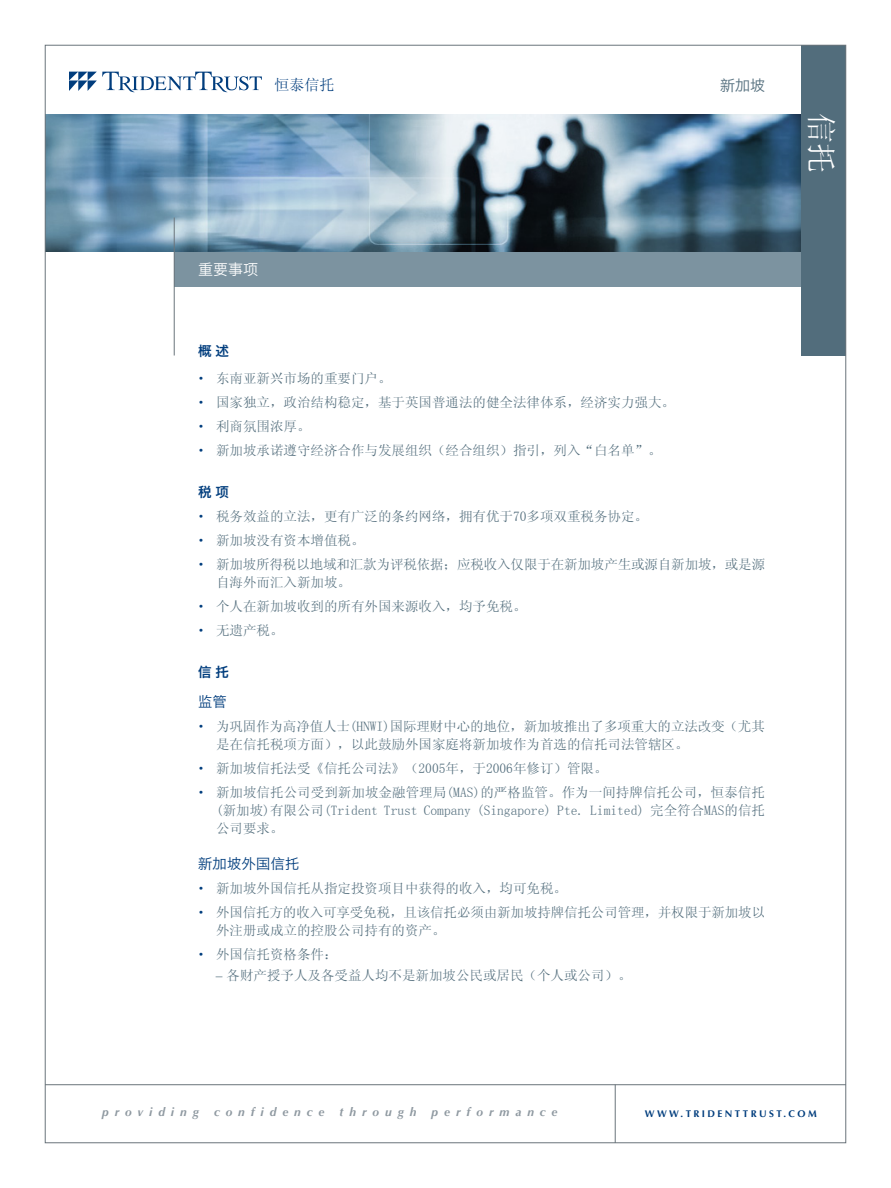
<style>
.page{position:relative;width:891px;height:1188px;background:#fff}
.page>*{position:absolute;margin:0;border:0;box-sizing:border-box;transform-origin:0 0}
.t1{font:30px "Sim Sun";color:#fff}
.t2{font:15px "Sim Sun";color:#013d7d}
.t3{font:15px "Hiragino Sans GB W3";color:#fff}
.t4{font:15px "Hiragino Sans GB W3";color:#526d7c}
.Head_2-C{font:14.25px "Hiragino Sans GB W3";letter-spacing:.02em;color:#013d7d}
.Bullet-2-C{font:13.5px/18px "Sim Sun";color:#526d7c}
.Head_1-C{font:13.5px "Hiragino Sans GB W6";color:#013d7d}
.t5{font:italic 700 12px "Optima LT Std";letter-spacing:.49em;color:#8f99a1}
.t6{font:700 9.75px "Optima LT Std";letter-spacing:.25em;color:#013d7d}
.s1{font-size:12px;color:#013d7d}
.s2{font-family:"Optima LT Std"}
</style>
<div class="page">
<div style="left:174px;top:251px;width:630px;height:36px;background:#7c93a0"></div>
<img style="left:47px;top:114px;width:754px;height:137px">
<div style="left:801px;top:45px;width:45px;height:311px;background:#526d7c"></div>
<hr style="left:45px;top:1084px;width:801px;height:1px;background:#6a747b">
<hr style="left:615px;top:1084px;width:1px;height:59px;background:#6a747b">
<hr style="left:174px;top:218px;width:1px;height:138px;background:#6a747b">
<svg style="left:69px;top:72px;width:193px;height:20px"></svg>
<p class="t2" style="left:275px;top:77px;width:61px">恒泰信托</p>
<p class="t3" style="left:198px;top:261px;width:61px">重要事项</p>
<p class="t4" style="left:720px;top:76px;width:46px">新加坡</p>
<p class="Head_1-C" style="left:198px;top:342px;width:33px">概述</p>
<p class="Bullet-2-C" style="left:198px;top:369px;width:195px"><span class="s1">•</span> 东南亚新兴市场的重要门户。</p>
<p class="Bullet-2-C" style="left:198px;top:393px;width:478px"><span class="s1">•</span> 国家独立，政治结构稳定，基于英国普通法的健全法律体系，经济实力强大。</p>
<p class="Bullet-2-C" style="left:198px;top:417px;width:114px"><span class="s1">•</span> 利商氛围浓厚。</p>
<p class="Bullet-2-C" style="left:198px;top:441px;width:465px"><span class="s1">•</span> 新加坡承诺遵守经济合作与发展组织（经合组织）指引，列入“白名单”。</p>
<p class="Head_1-C" style="left:198px;top:483px;width:33px">税项</p>
<p class="Bullet-2-C" style="left:198px;top:507px;width:451px"><span class="s1">•</span> 税务效益的立法，更有广泛的条约网络，拥有优于70多项双重税务协定。</p>
<p class="Bullet-2-C" style="left:198px;top:531px;width:168px"><span class="s1">•</span> 新加坡没有资本增值税。</p>
<p class="Bullet-2-C" style="left:216px;top:555px;width:551px;text-indent:-18px"><span class="s1">•</span> 新加坡所得税以地域和汇款为评税依据；应税收入仅限于在新加坡产生或源自新加坡，或是源自海外而汇入新加坡。</p>
<p class="Bullet-2-C" style="left:198px;top:597px;width:330px"><span class="s1">•</span> 个人在新加坡收到的所有外国来源收入，均予免税。</p>
<p class="Bullet-2-C" style="left:198px;top:621px;width:87px"><span class="s1">•</span> 无遗产税。</p>
<p class="Head_1-C" style="left:198px;top:663px;width:33px">信托</p>
<p class="Head_2-C" style="left:198px;top:692px;width:30px">监管</p>
<p class="Bullet-2-C" style="left:216px;top:717px;width:550px;text-indent:-18px"><span class="s1">•</span> 为巩固作为高净值人士(HNWI)国际理财中心的地位，新加坡推出了多项重大的立法改变（尤其是在信托税项方面），以此鼓励外国家庭将新加坡作为首选的信托司法管辖区。</p>
<p class="Bullet-2-C" style="left:198px;top:759px;width:411px"><span class="s1">•</span> 新加坡信托法受《信托公司法》（2005年，于2006年修订）管限。</p>
<p class="Bullet-2-C" style="left:216px;top:783px;width:551px;text-align:justify;text-indent:-18px"><span class="s1">•</span> 新加坡信托公司受到新加坡金融管理局(MAS)的严格监管。作为一间持牌信托公司，恒泰信托(新加坡)有限公司(Trident Trust Company (Singapore) Pte. Limited) 完全符合MAS的信托公司要求。</p>
<p class="Head_2-C" style="left:198px;top:854px;width:103px">新加坡外国信托</p>
<p class="Bullet-2-C" style="left:198px;top:879px;width:370px"><span class="s1">•</span> 新加坡外国信托从指定投资项目中获得的收入，均可免税。</p>
<p class="Bullet-2-C" style="left:216px;top:903px;width:551px;text-indent:-18px"><span class="s1">•</span> 外国信托方的收入可享受免税，且该信托必须由新加坡持牌信托公司管理，并权限于新加坡以外注册或成立的控股公司持有的资产。</p>
<p class="Bullet-2-C" style="left:198px;top:945px;width:141px"><span class="s1">•</span> 外国信托资格条件：</p>
<p class="Bullet-2-C" style="left:216px;top:966px;width:417px"><span class="s2">–</span> 各财产授予人及各受益人均不是新加坡公民或居民（个人或公司）。</p>
<h1 class="t1" style="left:837px;top:112px;width:61px;rotate:90deg">信托</h1>
<p class="t5" style="left:102px;top:1105px;width:98px">providing</p>
<p class="t5" style="left:214px;top:1105px;width:112px">confidence</p>
<p class="t5" style="left:340px;top:1105px;width:78px">through</p>
<p class="t5" style="left:432px;top:1105px;width:127px">performance</p>
<p class="t6" style="left:645px;top:1108px;width:173px">WWW.TRIDENTTRUST.COM</p>
</div>
